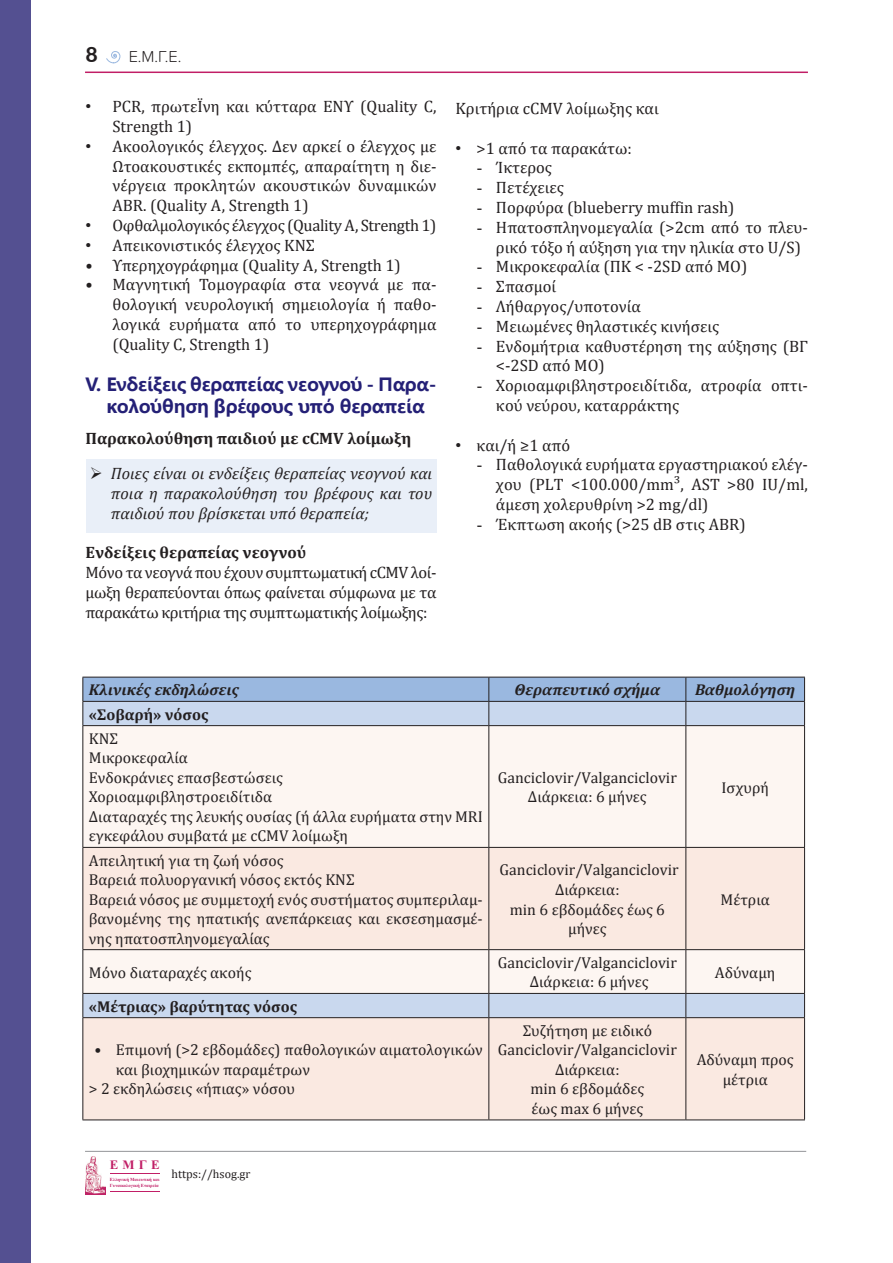
<style>
.page{position:relative;width:893px;height:1263px;background:#fff}
.page>*{position:absolute;margin:0;border:0;box-sizing:border-box;transform-origin:0 0}
.t1{font:21px "Arial Rounded MT Bold";color:#231f20}
.Μεγαλοι_Τίτλοι{font:700 18px/21.6px "Microsoft Ya Hei UI";letter-spacing:-.01em;color:#242076;text-align:center}
.Βασικό{font:16.5px/19.8px "Cambria";color:#231f20}
.t2{font:italic 16.5px/19.8px "Cambria";color:#231f20;text-align:justify}
.Βασικό-2{font:700 16.5px "Cambria";color:#231f20}
.Βασικό-3{font:16.5px "Cambria";letter-spacing:-.02em;color:#231f20}
.t3{font:300 16.5px "Proxima Soft";color:#231f20}
.Βασικό-4{font:15.75px/19.5px "Cambria";color:#231f20}
.Βασικό-5{font:italic 700 15.75px "Cambria";color:#231f20}
.Βασικό-6{font:700 15.75px "Cambria";color:#231f20}
.t4{font:700 12.9px "Times New Roman";color:#c11e66}
.t5{font:12px "Cambria";color:#231f20}
.t6{font:700 4.65px/5.6px "Times New Roman";color:#c11e66}
.s1{font-family:"Arial"}
.s2{font-family:"Times New Roman"}
</style>
<div class="page">
<hr style="left:85px;top:72px;width:723px;height:1px;background:#c11e66">
<svg style="left:106px;top:51px;width:15px;height:13px"></svg>
<div style="left:0;top:0;width:31px;height:1263px;background:#545091"></div>
<hr style="left:85px;top:1151px;width:721px;height:1px;background:#939598">
<img style="left:85px;top:1157px;width:21px;height:38px">
<hr style="left:110px;top:1173px;width:50px;height:1px;background:#c11e66">
<hr style="left:110px;top:1191px;width:50px;height:1px;background:#c11e66">
<div style="left:86px;top:459px;width:351px;height:73px;background:#e9eff8"></div>
<div style="left:83px;top:726px;width:721px;height:121px;background:#fdf6f2"></div>
<svg style="left:83px;top:848px;width:721px;height:271px;fill:#fae9e1"></svg>
<svg style="left:82px;top:677px;width:723px;height:48px;background:#abc1df"></svg>
<hr style="left:82px;top:725px;width:407px;height:1px;background:#231f20">
<hr style="left:82px;top:726px;width:1px;height:121px;background:#231f20">
<hr style="left:489px;top:725px;width:197px;height:1px;background:#231f20">
<hr style="left:488px;top:726px;width:1px;height:121px;background:#231f20">
<hr style="left:686px;top:725px;width:119px;height:1px;background:#231f20">
<hr style="left:685px;top:726px;width:1px;height:121px;background:#231f20">
<hr style="left:804px;top:726px;width:1px;height:121px;background:#231f20">
<hr style="left:82px;top:847px;width:407px;height:1px;background:#231f20">
<hr style="left:82px;top:848px;width:1px;height:101px;background:#231f20">
<hr style="left:489px;top:847px;width:197px;height:1px;background:#231f20">
<hr style="left:488px;top:848px;width:1px;height:101px;background:#231f20">
<hr style="left:686px;top:847px;width:119px;height:1px;background:#231f20">
<hr style="left:685px;top:848px;width:1px;height:101px;background:#231f20">
<hr style="left:804px;top:848px;width:1px;height:101px;background:#231f20">
<hr style="left:82px;top:949px;width:407px;height:1px;background:#231f20">
<hr style="left:82px;top:950px;width:1px;height:43px;background:#231f20">
<hr style="left:489px;top:949px;width:197px;height:1px;background:#231f20">
<hr style="left:488px;top:950px;width:1px;height:43px;background:#231f20">
<hr style="left:686px;top:949px;width:119px;height:1px;background:#231f20">
<hr style="left:685px;top:950px;width:1px;height:43px;background:#231f20">
<hr style="left:804px;top:950px;width:1px;height:43px;background:#231f20">
<hr style="left:82px;top:993px;width:407px;height:1px;background:#231f20">
<svg style="left:82px;top:994px;width:1px;height:23px"></svg>
<hr style="left:489px;top:993px;width:197px;height:1px;background:#231f20">
<svg style="left:488px;top:994px;width:1px;height:23px"></svg>
<hr style="left:686px;top:993px;width:119px;height:1px;background:#231f20">
<svg style="left:685px;top:994px;width:1px;height:23px"></svg>
<svg style="left:804px;top:994px;width:1px;height:23px"></svg>
<hr style="left:82px;top:1017px;width:407px;height:1px;background:#231f20">
<hr style="left:82px;top:1018px;width:1px;height:101px;background:#231f20">
<hr style="left:489px;top:1017px;width:197px;height:1px;background:#231f20">
<hr style="left:488px;top:1018px;width:1px;height:101px;background:#231f20">
<hr style="left:686px;top:1017px;width:119px;height:1px;background:#231f20">
<hr style="left:685px;top:1018px;width:1px;height:101px;background:#231f20">
<hr style="left:804px;top:1018px;width:1px;height:101px;background:#231f20">
<hr style="left:82px;top:1119px;width:407px;height:1px;background:#231f20">
<hr style="left:489px;top:1119px;width:197px;height:1px;background:#231f20">
<hr style="left:686px;top:1119px;width:119px;height:1px;background:#231f20">
<p class="t1" style="left:85px;top:42px;width:14px">8</p>
<p class="t3" style="left:129px;top:44px;width:54px">Ε.Μ.Γ.Ε.</p>
<p class="Βασικό" style="left:112px;top:97px;width:326px;text-indent:-27px"><span class="s1">•</span> PCR, πρωτεΐνη και κύτταρα ΕΝΥ (Quality C,<br>Strength 1)</p>
<p class="Βασικό" style="left:112px;top:136px;width:326px;text-align:justify;text-indent:-27px"><span class="s1">•</span> Ακοολογικός έλεγχος. Δεν αρκεί ο έλεγχος με Ωτοακουστικές εκπομπές, απαραίτητη η διε&shy;νέργεια προκλητών ακουστικών δυναμικών ABR. (Quality Α, Strength 1)</p>
<p class="Βασικό-3" style="left:85px;top:216px;width:353px"><span class="s1">•</span> Οφθαλμολογικός έλεγχος (Quality Α, Strength 1)</p>
<p class="Βασικό" style="left:85px;top:235px;width:231px"><span class="s1">•</span> Απεικονιστικός έλεγχος ΚΝΣ</p>
<p class="Βασικό" style="left:85px;top:255px;width:317px">• Υπερηχογράφημα (Quality Α, Strength 1)</p>
<p class="Βασικό" style="left:112px;top:275px;width:326px;text-align:justify;text-indent:-27px">• Μαγνητική Τομογραφία στα νεογνά με πα&shy;θολογική νευρολογική σημειολογία ή παθο&shy;λογικά ευρήματα από το υπερηχογράφημα (Quality C, Strength 1)</p>
<p class="Μεγαλοι_Τίτλοι" style="left:85px;top:373px;width:353px">V. Ενδείξεις θεραπείας νεογνού - Παρα&shy;κολούθηση βρέφους υπό θεραπεία</p>
<p class="Βασικό-2" style="left:85px;top:428px;width:327px">Παρακολούθηση παιδιού με cCMV λοίμωξη</p>
<p class="t2" style="left:111px;top:463px;width:323px;text-indent:-21px">➢ Ποιες είναι οι ενδείξεις θεραπείας νεογνού και ποια η παρακολούθηση του βρέφους και του παιδιού που βρίσκεται υπό θεραπεία;</p>
<p class="Βασικό-2" style="left:85px;top:542px;width:223px">Ενδείξεις θεραπείας νεογνού</p>
<p class="Βασικό" style="left:85px;top:562px;width:353px;text-align:justify">Μόνο τα νεογνά που έχουν συμπτωματική cCMV λοί&shy;μωξη θεραπεύονται όπως φαίνεται σύμφωνα με τα παρακάτω κριτήρια της συμπτωματικής λοίμωξης:</p>
<p class="Βασικό" style="left:456px;top:98px;width:205px">Κριτήρια cCMV λοίμωξης και</p>
<p class="Βασικό" style="left:456px;top:138px;width:178px"><span class="s1">•</span> &gt;1 από τα παρακάτω:</p>
<p class="Βασικό" style="left:477px;top:158px;width:77px"><span class="s2">-</span> Ίκτερος</p>
<p class="Βασικό" style="left:477px;top:178px;width:89px"><span class="s2">-</span> Πετέχειες</p>
<p class="Βασικό" style="left:477px;top:197px;width:259px"><span class="s2">-</span> Πορφύρα (blueberry muffin rash)</p>
<p class="Βασικό" style="left:496px;top:217px;width:313px;text-indent:-19px"><span class="s2">-</span> Ηπατοσπληνομεγαλία (&gt;2cm από το πλευ&shy;ρικό τόξο ή αύξηση για την ηλικία στο U/S)</p>
<p class="Βασικό" style="left:477px;top:257px;width:272px"><span class="s2">-</span> Μικροκεφαλία (ΠΚ &lt; -2SD από MO)</p>
<p class="Βασικό" style="left:477px;top:277px;width:81px"><span class="s2">-</span> Σπασμοί</p>
<p class="Βασικό" style="left:477px;top:296px;width:166px"><span class="s2">-</span> Λήθαργος/υποτονία</p>
<p class="Βασικό" style="left:477px;top:316px;width:244px"><span class="s2">-</span> Μειωμένες θηλαστικές κινήσεις</p>
<p class="Βασικό" style="left:496px;top:336px;width:313px;text-indent:-19px"><span class="s2">-</span> Ενδομήτρια καθυστέρηση της αύξησης (ΒΓ &lt;-2SD από ΜΟ)</p>
<p class="Βασικό" style="left:496px;top:376px;width:313px;text-indent:-19px"><span class="s2">-</span> Χοριοαμφιβληστροειδίτιδα, ατροφία οπτι&shy;κού νεύρου, καταρράκτης</p>
<p class="Βασικό" style="left:456px;top:435px;width:116px"><span class="s1">•</span> και/ή ≥1 από</p>
<p class="Βασικό" style="left:496px;top:455px;width:313px;text-align:justify;text-indent:-19px"><span class="s2">-</span> Παθολογικά ευρήματα εργαστηριακού ελέγ&shy;χου (PLT &lt;100.000/mm³, AST &gt;80 IU/ml, άμεση χολερυθρίνη &gt;2 mg/dl)</p>
<p class="Βασικό" style="left:477px;top:514px;width:270px"><span class="s2">-</span> Έκπτωση ακοής (&gt;25 dB στις ABR)</p>
<p class="Βασικό-5" style="left:89px;top:680px;width:152px">Κλινικές εκδηλώσεις</p>
<p class="Βασικό-5" style="left:515px;top:680px;width:147px">Θεραπευτικό σχήμα</p>
<p class="Βασικό-5" style="left:695px;top:680px;width:102px">Βαθμολόγηση</p>
<p class="Βασικό-6" style="left:89px;top:705px;width:121px">«Σοβαρή» νόσος</p>
<p class="Βασικό-4" style="left:89px;top:729px;width:31px">ΚΝΣ</p>
<p class="Βασικό-4" style="left:89px;top:748px;width:101px">Μικροκεφαλία</p>
<p class="Βασικό-4" style="left:89px;top:768px;width:196px">Ενδοκράνιες επασβεστώσεις</p>
<p class="Βασικό-4" style="left:89px;top:787px;width:185px">Χοριοαμφιβληστροειδίτιδα</p>
<p class="Βασικό-4" style="left:89px;top:807px;width:395px">Διαταραχές της λευκής ουσίας (ή άλλα ευρήματα στην MRI εγκεφάλου συμβατά με cCMV λοίμωξη</p>
<p class="Βασικό-4" style="left:498px;top:768px;width:181px">Ganciclovir/Valganciclovir</p>
<p class="Βασικό-4" style="left:528px;top:787px;width:120px">Διάρκεια: 6 μήνες</p>
<p class="Βασικό-4" style="left:721px;top:777px;width:49px">Ισχυρή</p>
<p class="Βασικό-4" style="left:89px;top:850px;width:196px">Απειλητική για τη ζωή νόσος</p>
<p class="Βασικό-4" style="left:89px;top:870px;width:267px">Βαρειά πολυοργανική νόσος εκτός ΚΝΣ</p>
<p class="Βασικό-4" style="left:89px;top:889px;width:395px;text-align:justify">Βαρειά νόσος με συμμετοχή ενός συστήματος συμπεριλαμ&shy;βανομένης της ηπατικής ανεπάρκειας και εκσεσημασμέ&shy;νης ηπατοσπληνομεγαλίας</p>
<p class="Βασικό-4" style="left:89px;top:962px;width:164px">Μόνο διαταραχές ακοής</p>
<p class="Βασικό-6" style="left:89px;top:997px;width:210px">«Μέτριας» βαρύτητας νόσος</p>
<p class="Βασικό-4" style="left:116px;top:1040px;width:368px;text-indent:-21px">• Επιμονή (&gt;2 εβδομάδες) παθολογικών αιματολογικών και βιοχημικών παραμέτρων</p>
<p class="Βασικό-4" style="left:89px;top:1079px;width:208px">&gt; 2 εκδηλώσεις «ήπιας» νόσου</p>
<p class="Βασικό-4" style="left:500px;top:860px;width:181px">Ganciclovir/Valganciclovir</p>
<p class="Βασικό-4" style="left:555px;top:879px;width:66px">Διάρκεια:</p>
<p class="Βασικό-4" style="left:510px;top:899px;width:157px;text-align:center">min 6 εβδομάδες έως 6 μήνες</p>
<p class="Βασικό-4" style="left:498px;top:953px;width:181px">Ganciclovir/Valganciclovir</p>
<p class="Βασικό-4" style="left:530px;top:972px;width:120px">Διάρκεια: 6 μήνες</p>
<p class="Βασικό-4" style="left:523px;top:1021px;width:131px">Συζήτηση με ειδικό</p>
<p class="Βασικό-4" style="left:498px;top:1040px;width:181px">Ganciclovir/Valganciclovir</p>
<p class="Βασικό-4" style="left:555px;top:1060px;width:66px">Διάρκεια:</p>
<p class="Βασικό-4" style="left:530px;top:1079px;width:115px">min 6 εβδομάδες</p>
<p class="Βασικό-4" style="left:531px;top:1099px;width:113px">έως max 6 μήνες</p>
<p class="t4" style="left:110px;top:1156px;width:51px">ΕΜΓΕ</p>
<p class="t6" style="left:110px;top:1177px;width:51px">Ελληνική Μαιευτική και<br>Γυναικολογική Εταιρεία</p>
<p class="t5" style="left:171px;top:1167px;width:80px">https://hsog.gr</p>
<p class="Βασικό-4" style="left:721px;top:889px;width:51px">Μέτρια</p>
<p class="Βασικό-4" style="left:715px;top:962px;width:62px">Αδύναμη</p>
<p class="Βασικό-4" style="left:697px;top:1050px;width:99px;text-align:center">Αδύναμη προς μέτρια</p>
</div>
